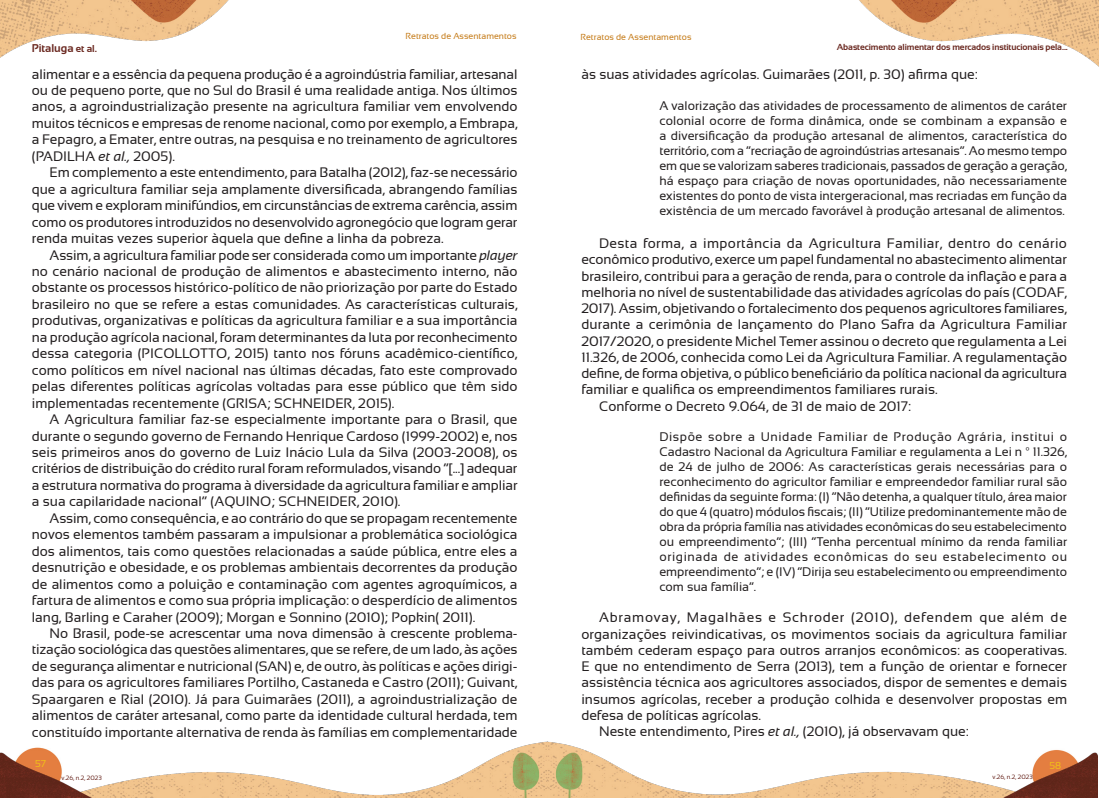
<style>
.page{position:relative;width:1099px;height:798px;background:#fff}
.page>*{position:absolute;margin:0;border:0;box-sizing:border-box;transform-origin:0 0}
.Corpo_do_texto{font:13.75px/16.5px "Sansation";color:#231f20;text-align:justify}
.recuo{font:12.5px/15px "Sansation";color:#231f20;text-align:justify}
.t1{font:700 11.25px "Sansation";color:#6a2820}
.t2{font:10px "Sansation";color:#f1bf18}
.t3{font:700 8.75px "Sansation";letter-spacing:-.01em;color:#6a2820}
.t4{font:8.75px "Sansation";color:#c57b18}
.t5{font:6.25px "Sansation";color:#6a2820}
.s1{font-style:italic}
.s2{font-size:10px}
</style>
<div class="page">
<img style="left:0;top:0;width:229px;height:58px">
<img style="left:859px;top:0;width:239px;height:66px">
<img style="left:0;top:741px;width:547px;height:56px">
<img style="left:547px;top:741px;width:549px;height:56px">
<p class="t4" style="left:405px;top:31px;width:112px">Retratos de Assentamentos</p>
<p class="Corpo_do_texto" style="left:32px;top:65px;width:487px">alimentar e a essência da pequena produção é a agroindústria familiar, artesanal ou de pequeno porte, que no Sul do Brasil é uma realidade antiga. Nos últimos anos, a agroindustrialização presente na agricultura familiar vem envolvendo muitos técnicos e empresas de renome nacional, como por exemplo, a Embrapa, a Fepagro, a Emater, entre outras, na pesquisa e no treinamento de agricultores (PADILHA <span class="s1">et al.,</span> 2005).</p>
<p class="Corpo_do_texto" style="left:32px;top:164px;width:487px;text-indent:18px">Em complemento a este entendimento, para Batalha (2012), faz-se necessário que a agricultura familiar seja amplamente diversificada, abrangendo famílias que vivem e exploram minifúndios, em circunstâncias de extrema carência, assim como os produtores introduzidos no desenvolvido agronegócio que logram gerar renda muitas vezes superior àquela que define a linha da pobreza.</p>
<p class="Corpo_do_texto" style="left:32px;top:246px;width:487px;text-indent:18px">Assim, a agricultura familiar pode ser considerada como um importante <span class="s1">player </span>no cenário nacional de produção de alimentos e abastecimento interno, não obstante os processos histórico-político de não priorização por parte do Estado brasileiro no que se refere a estas comunidades. As características culturais, produtivas, organizativas e políticas da agricultura familiar e a sua importância na produção agrícola nacional, foram determinantes da luta por reconhecimento dessa categoria (PICOLLOTTO, 2015) tanto nos fóruns acadêmico-científico, como políticos em nível nacional nas últimas décadas, fato este comprovado pelas diferentes políticas agrícolas voltadas para esse público que têm sido implementadas recentemente (GRISA; SCHNEIDER, 2015).</p>
<p class="Corpo_do_texto" style="left:32px;top:411px;width:487px;text-indent:18px">A Agricultura familiar faz-se especialmente importante para o Brasil, que durante o segundo governo de Fernando Henrique Cardoso (1999-2002) e, nos seis primeiros anos do governo de Luiz Inácio Lula da Silva (2003-2008), os critérios de distribuição do crédito rural foram reformulados, visando “[...] adequar a estrutura normativa do programa à diversidade da agricultura familiar e ampliar a sua capilaridade nacional” (AQUINO; SCHNEIDER, 2010).</p>
<p class="Corpo_do_texto" style="left:32px;top:509px;width:487px;text-indent:18px">Assim, como consequência, e ao contrário do que se propagam recentemente novos elementos também passaram a impulsionar a problemática sociológica dos alimentos, tais como questões relacionadas a saúde pública, entre eles a desnutrição e obesidade, e os problemas ambientais decorrentes da produção de alimentos como a poluição e contaminação com agentes agroquímicos, a fartura de alimentos e como sua própria implicação: o desperdício de alimentos lang, Barling e Caraher (2009); Morgan e Sonnino (2010); Popkin( 2011).</p>
<p class="Corpo_do_texto" style="left:32px;top:624px;width:487px;text-indent:18px">No Brasil, pode-se acrescentar uma nova dimensão à crescente problema&shy;tização sociológica das questões alimentares, que se refere, de um lado, às ações de segurança alimentar e nutricional (SAN) e, de outro, às políticas e ações dirigi&shy;das para os agricultores familiares Portilho, Castaneda e Castro (2011); Guivant, Spaargaren e Rial (2010). Já para Guimarães (2011), a agroindustrialização de alimentos de caráter artesanal, como parte da identidade cultural herdada, tem constituído importante alternativa de renda às famílias em complementaridade</p>
<p class="t4" style="left:580px;top:32px;width:112px">Retratos de Assentamentos</p>
<p class="t1" style="left:32px;top:42px;width:67px">Pitaluga <span class="s2">et al.</span></p>
<p class="t3" style="left:836px;top:42px;width:233px">Abastecimento alimentar dos mercados institucionais pela...</p>
<p class="Corpo_do_texto" style="left:581px;top:65px;width:398px">às suas atividades agrícolas. Guimarães (2011, p. 30) afirma que:</p>
<p class="recuo" style="left:659px;top:98px;width:409px">A valorização das atividades de processamento de alimentos de caráter colonial ocorre de forma dinâmica, onde se combinam a expansão e a diversificação da produção artesanal de alimentos, característica do território, com a “recriação de agroindústrias artesanais”. Ao mesmo tempo em que se valorizam saberes tradicionais, passados de geração a geração, há espaço para criação de novas oportunidades, não necessariamente existentes do ponto de vista intergeracional, mas recriadas em função da existência de um mercado favorável à produção artesanal de alimentos.</p>
<p class="Corpo_do_texto" style="left:581px;top:235px;width:487px;text-indent:18px">Desta forma, a importância da Agricultura Familiar, dentro do cenário econômico produtivo, exerce um papel fundamental no abastecimento alimentar brasileiro, contribui para a geração de renda, para o controle da inflação e para a melhoria no nível de sustentabilidade das atividades agrícolas do país (CODAF, 2017). Assim, objetivando o fortalecimento dos pequenos agricultores familiares, durante a cerimônia de lançamento do Plano Safra da Agricultura Familiar 2017/2020, o presidente Michel Temer assinou o decreto que regulamenta a Lei 11.326, de 2006, conhecida como Lei da Agricultura Familiar. A regulamentação define, de forma objetiva, o público beneficiário da política nacional da agricultura familiar e qualifica os empreendimentos familiares rurais.</p>
<p class="Corpo_do_texto" style="left:599px;top:397px;width:313px">Conforme o Decreto 9.064, de 31 de maio de 2017:</p>
<p class="recuo" style="left:659px;top:429px;width:409px">Dispõe sobre a Unidade Familiar de Produção Agrária, institui o Cadastro Nacional da Agricultura Familiar e regulamenta a Lei n º 11.326, de 24 de julho de 2006: As características gerais necessárias para o reconhecimento do agricultor familiar e empreendedor familiar rural são definidas da seguinte forma: (I) “Não detenha, a qualquer título, área maior do que 4 (quatro) módulos fiscais; (II) “Utilize predominantemente mão de obra da própria família nas atividades econômicas do seu estabelecimento ou empreendimento”; (III) “Tenha percentual mínimo da renda familiar originada de atividades econômicas do seu estabelecimento ou empreendimento”; e (IV) “Dirija seu estabelecimento ou empreendimento com sua família”.</p>
<p class="Corpo_do_texto" style="left:581px;top:609px;width:487px;text-indent:18px">Abramovay, Magalhães e Schroder (2010), defendem que além de organizações reivindicativas, os movimentos sociais da agricultura familiar também cederam espaço para outros arranjos econômicos: as cooperativas.<br>E que no entendimento de Serra (2013), tem a função de orientar e fornecer assistência técnica aos agricultores associados, dispor de sementes e demais insumos agrícolas, receber a produção colhida e desenvolver propostas em defesa de políticas agrícolas.</p>
<p class="Corpo_do_texto" style="left:599px;top:723px;width:371px">Neste entendimento, Pires <span class="s1">et al.,</span> (2010), já observavam que:</p>
<p class="t2" style="left:35px;top:757px;width:13px">57</p>
<p class="t2" style="left:1049px;top:759px;width:13px">58</p>
<p class="t5" style="left:62px;top:773px;width:42px">v.26, n.2, 2023</p>
<p class="t5" style="left:992px;top:773px;width:42px">v.26, n.2, 2023</p>
</div>
